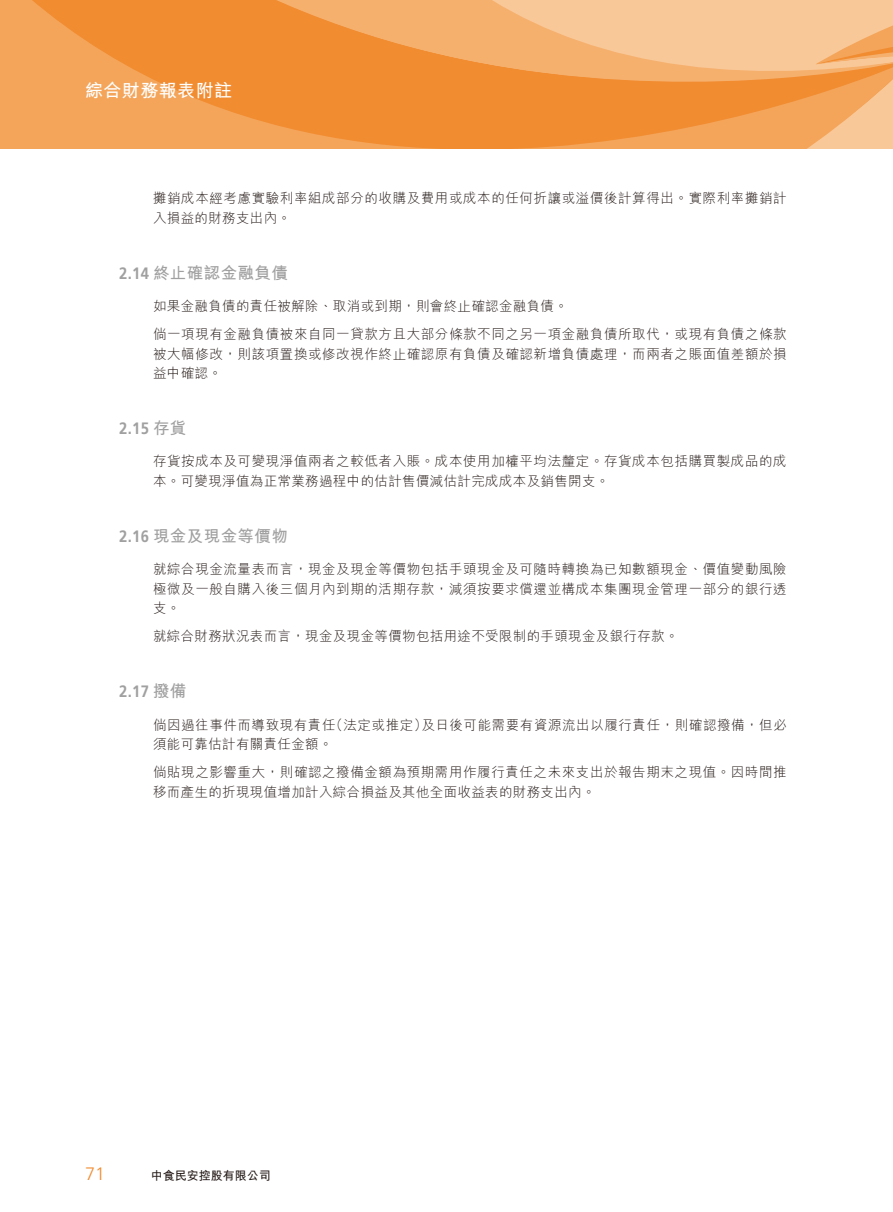
<style>
.page{position:relative;width:893px;height:1212px;background:#fff}
.page>*{position:absolute;margin:0;border:0;box-sizing:border-box;transform-origin:0 0}
.t1{font:700 18px "M Hei HK";letter-spacing:.025em;color:#fff}
.t2{font:300 18px "Frutiger LT Std";color:#f18c31}
.t3{font:700 16.5px "M Hei HK";letter-spacing:.025em;color:#a0a0a1}
.t4{font:700 16.5px "Frutiger LT Std";color:#a0a0a1;scale:.9 1}
.t5{font:300 13.5px/19.5px "M Hei HK";letter-spacing:.045em;color:#231916}
.t6{font:300 13.5px "M Hei HK";letter-spacing:.025em;color:#231916}
.t7{font:700 12px "M Hei HK";color:#231916}
.s1{font-family:"Frutiger LT Std"}
.s2{font-family:"M Hei HK"}
</style>
<div class="page">
<svg style="left:0;top:0;width:893px;height:148px;background:#f3a155"></svg>
<h1 class="t1" style="left:85px;top:77px;width:149px">綜合財務報表附註</h1>
<p class="t5" style="left:153px;top:188px;width:635px">攤銷成本經考慮實驗利率組成部分的收購及費用或成本的任何折讓或溢價後計算得出。實際利率攤銷計入損益的財務支出內。</p>
<p class="t3" style="left:119px;top:260px;width:170px"><span class="s1">2.14</span> 終止確認金融負債</p>
<p class="t5" style="left:153px;top:292px;width:635px;line-height:28px">如果金融負債的責任被解除、取消或到期，則會終止確認金融負債。<br>倘一項現有金融負債被來自同一貸款方且大部分條款不同之另一項金融負債所取代，或現有負債之條款</p>
<p class="t5" style="left:153px;top:344px;width:635px">被大幅修改，則該項置換或修改視作終止確認原有負債及確認新增負債處理，而兩者之賬面值差額於損益中確認。</p>
<p class="t4" style="left:119px;top:418px;width:76px">2.15 <span class="s2">存貨</span></p>
<p class="t5" style="left:153px;top:452px;width:635px">存貨按成本及可變現淨值兩者之較低者入賬。成本使用加權平均法釐定。存貨成本包括購買製成品的成本。可變現淨值為正常業務過程中的估計售價減估計完成成本及銷售開支。</p>
<p class="t3" style="left:119px;top:524px;width:170px"><span class="s1">2.16</span> 現金及現金等價物</p>
<p class="t5" style="left:153px;top:559px;width:635px;text-align:justify">就綜合現金流量表而言，現金及現金等價物包括手頭現金及可隨時轉換為已知數額現金、價值變動風險極微及一般自購入後三個月內到期的活期存款，減須按要求償還並構成本集團現金管理一部分的銀行透支。</p>
<p class="t6" style="left:153px;top:629px;width:527px">就綜合財務狀況表而言，現金及現金等價物包括用途不受限制的手頭現金及銀行存款。</p>
<p class="t4" style="left:119px;top:681px;width:76px">2.17 <span class="s2">撥備</span></p>
<p class="t5" style="left:329px;top:715px;width:99px">（法定或推定）</p>
<p class="t5" style="left:153px;top:715px;width:184px">倘因過往事件而導致現有責任須能可靠估計有關責任金額。</p>
<p class="t5" style="left:153px;top:762px;width:635px">倘貼現之影響重大，則確認之撥備金額為預期需用作履行責任之未來支出於報告期末之現值。因時間推移而產生的折現現值增加計入綜合損益及其他全面收益表的財務支出內。</p>
<p class="t5" style="left:421px;top:715px;width:367px">及日後可能需要有資源流出以履行責任，則確認撥備，但必</p>
<h1 class="t2" style="left:85px;top:1164px;width:22px">71</h1>
<p class="t7" style="left:151px;top:1167px;width:121px">中食民安控股有限公司</p>
</div>
